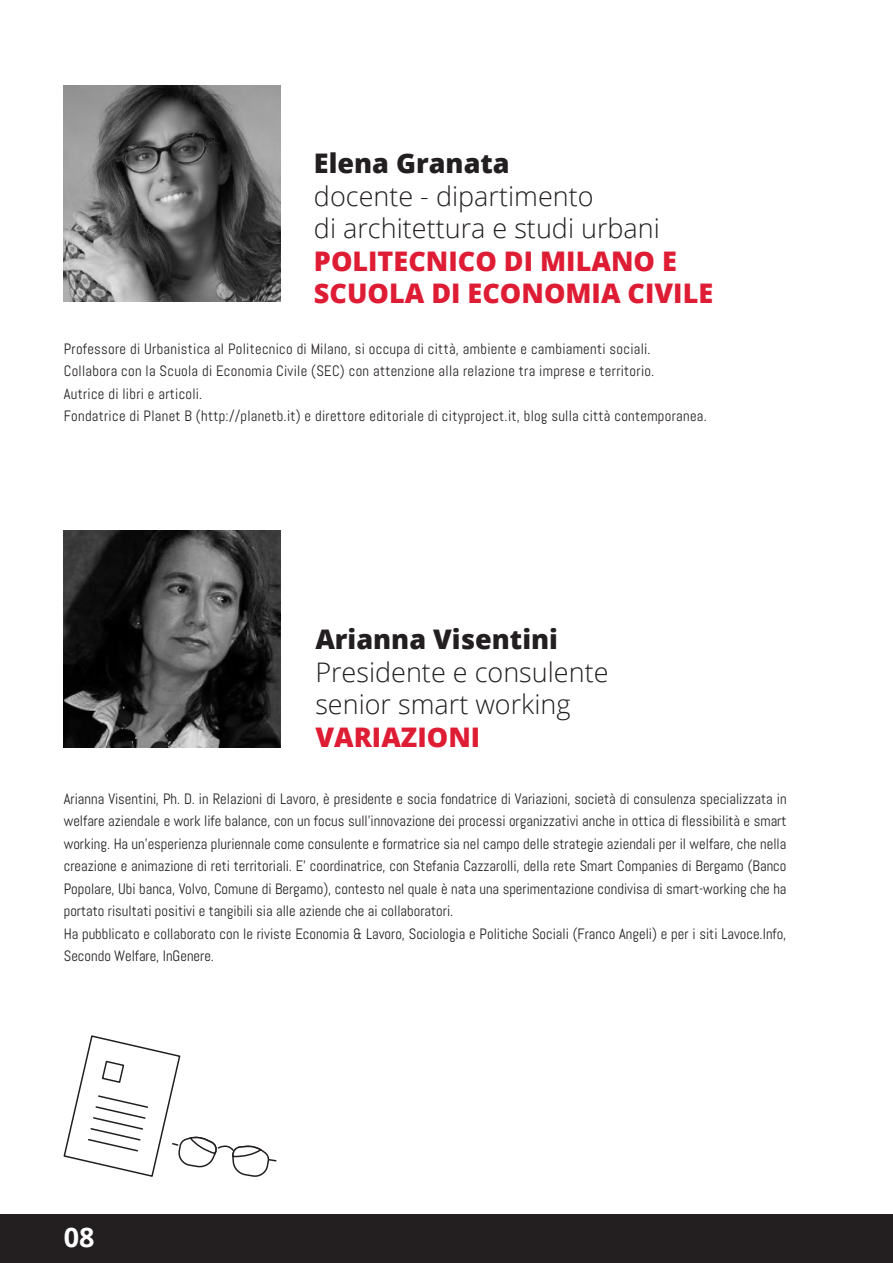
<style>
.page{position:relative;width:893px;height:1263px;background:#fff}
.page>*{position:absolute;margin:0;border:0;box-sizing:border-box;transform-origin:0 0}
.t1{font:300 27px/32.4px "Open Sans";color:#231f20}
.t2{font:800 27px/32.4px "Open Sans";color:#de1d35}
.t3{font:800 27px "Open Sans";color:#231f20}
.t4{font:700 27px "Open Sans";color:#fff}
.t5{font:15px/22.5px "Abel";color:#231f20}
.t6{font:15px/22.5px "Abel";letter-spacing:.02em;color:#231f20}
</style>
<div class="page">
<div style="left:0;top:1214px;width:893px;height:49px;background:#231f20"></div>
<img style="left:64px;top:85px;width:216px;height:216px">
<img style="left:64px;top:531px;width:216px;height:216px">
<svg style="left:63px;top:1035px;width:214px;height:142px"></svg>
<h1 class="t3" style="left:314px;top:143px;width:197px">Elena Granata</h1>
<h1 class="t1" style="left:314px;top:179px;width:348px">docente - dipartimento<br>di architettura e studi urbani</h1>
<h1 class="t2" style="left:314px;top:243px;width:401px">POLITECNICO DI MILANO E<br>SCUOLA DI ECONOMIA CIVILE</h1>
<p class="t6" style="left:64px;top:337px;width:645px">Professore di Urbanistica al Politecnico di Milano, si occupa di città, ambiente e cambiamenti sociali.<br>Collabora con la Scuola di Economia Civile (SEC) con attenzione alla relazione tra imprese e territorio.<br>Autrice di libri e articoli.<br>Fondatrice di Planet B (http://planetb.it) e direttore editoriale di cityproject.it, blog sulla città contemporanea.</p>
<h1 class="t3" style="left:315px;top:619px;width:244px">Arianna Visentini</h1>
<h1 class="t1" style="left:315px;top:655px;width:295px">Presidente e consulente senior smart working</h1>
<h1 class="t2" style="left:315px;top:719px;width:166px">VARIAZIONI</h1>
<p class="t5" style="left:64px;top:787px;width:724px">Arianna Visentini, Ph. D. in Relazioni di Lavoro, è presidente e socia fondatrice di Variazioni, società di consulenza specializzata in welfare aziendale e work life balance, con un focus sull’innovazione dei processi organizzativi anche in ottica di flessibilità e smart working. Ha un’esperienza pluriennale come consulente e formatrice sia nel campo delle strategie aziendali per il welfare, che nella creazione e animazione di reti territoriali. E’ coordinatrice, con Stefania Cazzarolli, della rete Smart Companies di Bergamo (Banco Popolare, Ubi banca, Volvo, Comune di Bergamo), contesto nel quale è nata una sperimentazione condivisa di smart-working che ha portato risultati positivi e tangibili sia alle aziende che ai collaboratori.<br>Ha pubblicato e collaborato con le riviste Economia &amp; Lavoro, Sociologia e Politiche Sociali (Franco Angeli) e per i siti Lavoce.Info, Secondo Welfare, InGenere.</p>
<h1 class="t4" style="left:64px;top:1218px;width:32px">08</h1>
</div>
